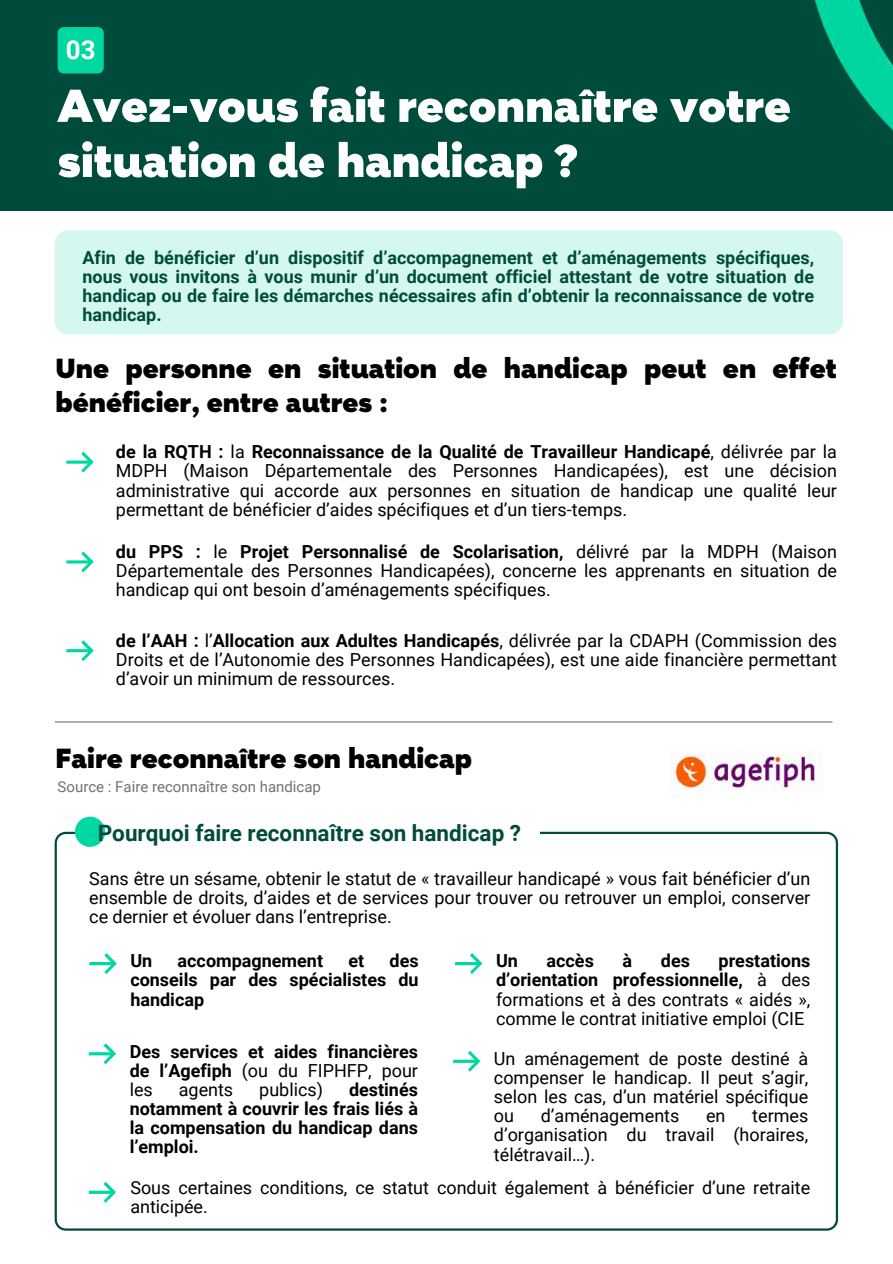
<style>
.page{position:relative;width:893px;height:1264px;background:#fff}
.page>*{position:absolute;margin:0;border:0;box-sizing:border-box;transform-origin:0 0}
.t1{font:900 52.5px/55.1px "Magenos";color:#fff}
.t2{font:900 31.5px/33.8px "Magenos";color:#000}
.t3{font:700 25.95px "Roboto";color:#fff}
.t4{font:700 22.5px "Roboto";color:#004c3c}
.t5{font:18px/19px "Roboto";color:#000;text-align:justify}
.t6{font:700 18px/19px "Roboto";color:#004c3c;text-align:justify}
.t7{font:700 18px/19px "Roboto";color:#000;text-align:justify}
.t8{font:15px "Roboto";color:#717171}
.s1{font-weight:700}
.s2{font-weight:400}
</style>
<div class="page">
<div style="left:0;top:0;width:892px;height:210px;background:#004c3c"></div>
<div style="left:58px;top:27px;width:46px;height:46px;background:#00d7a1;border-radius:6px"></div>
<img style="left:750px;top:0;width:142px;height:211px">
<div style="left:55px;top:230px;width:788px;height:104px;background:#d4f8ef;border-radius:13px"></div>
<svg style="left:66px;top:451px;width:28px;height:21px"></svg>
<svg style="left:66px;top:551px;width:28px;height:21px"></svg>
<svg style="left:66px;top:640px;width:28px;height:21px"></svg>
<hr style="left:55px;top:721px;width:777px;height:1px;background:#717171">
<svg style="left:55px;top:831px;width:783px;height:399px"></svg>
<svg style="left:89px;top:953px;width:28px;height:21px"></svg>
<svg style="left:89px;top:1043px;width:27px;height:21px"></svg>
<svg style="left:89px;top:1181px;width:27px;height:21px"></svg>
<svg style="left:455px;top:953px;width:27px;height:21px"></svg>
<svg style="left:453px;top:1050px;width:27px;height:21px"></svg>
<div style="left:75px;top:812px;width:464px;height:38px;background:#fff"></div>
<div style="left:75px;top:816px;width:30px;height:30px;background:#00d7a1;border-radius:50%"></div>
<img style="left:670px;top:754px;width:151px;height:36px">
<h3 class="t3" style="left:66px;top:35px;width:31px">03</h3>
<h1 class="t1" style="left:58px;top:80px;width:734px">Avez-vous fait reconnaître votre situation de handicap ?</h1>
<p class="t6" style="left:83px;top:248px;width:733px">Afin de bénéficier d’un dispositif d’accompagnement et d’aménagements spécifiques, nous vous invitons à vous munir d’un document officiel attestant de votre situation de handicap ou de faire les démarches nécessaires afin d’obtenir la reconnaissance de votre handicap.</p>
<h2 class="t2" style="left:56px;top:353px;width:782px">Une personne en situation de handicap peut en effet bénéficier, entre autres :</h2>
<p class="t5" style="left:116px;top:442px;width:722px"><span class="s1">de la RQTH :</span> la <span class="s1">Reconnaissance de la Qualité de Travailleur Handicapé</span>, délivrée par la MDPH (Maison Départementale des Personnes Handicapées), est une décision administrative qui accorde aux personnes en situation de handicap une qualité leur permettant de bénéficier d’aides spécifiques et d’un tiers-temps.</p>
<p class="t5" style="left:116px;top:542px;width:722px"><span class="s1">du PPS :</span> le <span class="s1">Projet Personnalisé de Scolarisation,</span> délivré par la MDPH (Maison Départementale des Personnes Handicapées), concerne les apprenants en situation de handicap qui ont besoin d’aménagements spécifiques.</p>
<p class="t5" style="left:116px;top:631px;width:722px"><span class="s1">de l’AAH :</span> l’<span class="s1">Allocation aux Adultes Handicapés</span>, délivrée par la CDAPH (Commission des Droits et de l’Autonomie des Personnes Handicapées), est une aide financière permettant d’avoir un minimum de ressources.</p>
<h2 class="t2" style="left:56px;top:742px;width:418px">Faire reconnaître son handicap</h2>
<p class="t8" style="left:58px;top:778px;width:265px">Source : Faire reconnaître son handicap</p>
<p class="t4" style="left:98px;top:820px;width:425px">Pourquoi faire reconnaître son handicap ?</p>
<p class="t5" style="left:89px;top:869px;width:722px">Sans être un sésame, obtenir le statut de « travailleur handicapé » vous fait bénéficier d’un ensemble de droits, d’aides et de services pour trouver ou retrouver un emploi, conserver ce dernier et évoluer dans l’entreprise.</p>
<p class="t7" style="left:130px;top:951px;width:290px;text-indent:259px">des conseils par des spécialistes du handicap</p>
<p class="t7" style="left:130px;top:1041px;width:290px">Des services et aides financières de l’Agefiph <span class="s2">(ou du FIPHFP, pour les</span></p>
<p class="t7" style="left:496px;top:951px;width:23px">Un</p>
<p class="t7" style="left:546px;top:951px;width:49px">accès</p>
<p class="t7" style="left:622px;top:951px;width:11px">à</p>
<p class="t7" style="left:660px;top:951px;width:31px">des</p>
<p class="t5" style="left:496px;top:951px;width:316px;text-indent:223px"><span class="s1">prestations d’orientation professionnelle,</span> à des formations et à des contrats « aidés », comme le contrat initiative emploi (CIE</p>
<p class="t5" style="left:494px;top:1049px;width:316px">Un aménagement de poste destiné à compenser le handicap. Il peut s’agir, selon les cas, d’un matériel spécifique ou</p>
<p class="t7" style="left:130px;top:951px;width:23px">Un</p>
<p class="t7" style="left:178px;top:951px;width:147px">accompagnement</p>
<p class="t7" style="left:348px;top:951px;width:17px">et</p>
<p class="t5" style="left:179px;top:1080px;width:56px">agents</p>
<p class="t5" style="left:259px;top:1080px;width:65px">publics)</p>
<p class="t7" style="left:130px;top:1080px;width:290px;text-indent:219px">destinés notamment à couvrir les frais liés à la compensation du handicap dans l’emploi.</p>
<p class="t5" style="left:130px;top:1178px;width:681px">Sous certaines conditions, ce statut conduit également à bénéficier d’une retraite anticipée.</p>
<p class="t5" style="left:541px;top:1106px;width:140px">d’aménagements</p>
<p class="t5" style="left:706px;top:1106px;width:21px">en</p>
<p class="t5" style="left:494px;top:1106px;width:316px;text-indent:258px">termes d’organisation du travail (horaires, télétravail…).</p>
</div>
